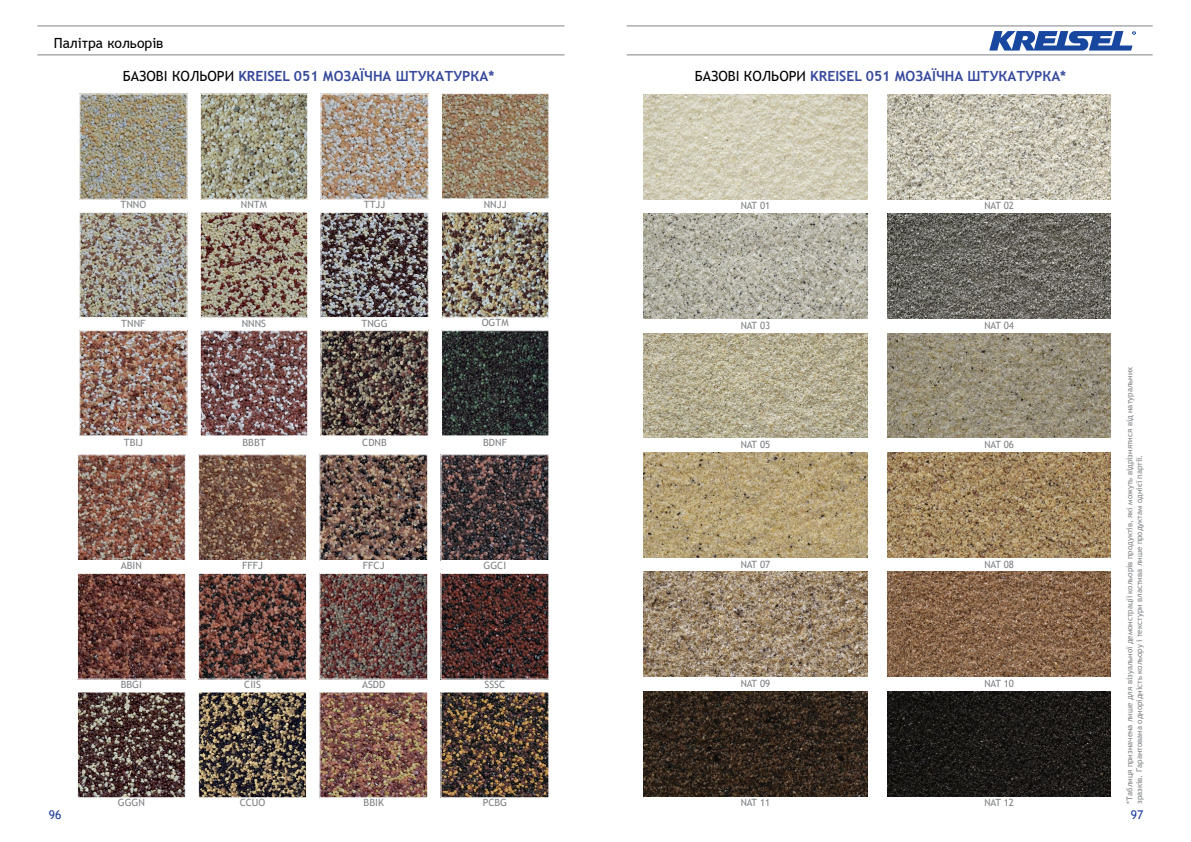
<style>
.page{position:relative;width:1191px;height:842px;background:#fff}
.page>*{position:absolute;margin:0;border:0;box-sizing:border-box;transform-origin:0 0}
.t1{font:700 14px "Trebuchet MS";color:#374a9b}
.t2{font:14px "Trebuchet MS";color:#000}
.t3{font:12px "Trebuchet MS";color:#21409a}
.t4{font:10px "Trebuchet MS";color:#808285}
.t5{font:8px/9.6px "Trebuchet MS";color:#808285}
.s1{font-weight:400;color:#000}
</style>
<div class="page">
<hr style="left:37px;top:55px;width:527px;height:1px;background:#808285">
<hr style="left:37px;top:26px;width:527px;height:1px;background:#808285">
<hr style="left:626px;top:55px;width:526px;height:1px;background:#808285">
<hr style="left:626px;top:26px;width:526px;height:1px;background:#808285">
<svg style="left:989px;top:31px;width:146px;height:20px"></svg>
<img style="left:322px;top:96px;width:104px;height:101px">
<div style="left:320px;top:94px;width:108px;height:105px;border:1px solid #fff"></div>
<img style="left:81px;top:332px;width:104px;height:102px">
<div style="left:79px;top:330px;width:108px;height:106px;border:1px solid #fff"></div>
<img style="left:81px;top:214px;width:104px;height:102px">
<div style="left:79px;top:212px;width:108px;height:106px;border:1px solid #fff"></div>
<img style="left:202px;top:96px;width:104px;height:101px">
<div style="left:200px;top:94px;width:108px;height:105px;border:1px solid #fff"></div>
<img style="left:202px;top:214px;width:104px;height:102px">
<div style="left:200px;top:212px;width:108px;height:106px;border:1px solid #fff"></div>
<img style="left:322px;top:214px;width:104px;height:102px">
<div style="left:320px;top:212px;width:108px;height:106px;border:1px solid #fff"></div>
<img style="left:202px;top:332px;width:104px;height:102px">
<div style="left:200px;top:330px;width:108px;height:106px;border:1px solid #fff"></div>
<img style="left:443px;top:95px;width:104px;height:102px">
<div style="left:441px;top:93px;width:108px;height:106px;border:1px solid #fff"></div>
<img style="left:81px;top:96px;width:104px;height:101px">
<div style="left:79px;top:94px;width:108px;height:105px;border:1px solid #fff"></div>
<img style="left:322px;top:332px;width:104px;height:102px">
<div style="left:320px;top:330px;width:108px;height:106px;border:1px solid #fff"></div>
<img style="left:443px;top:332px;width:104px;height:102px">
<div style="left:441px;top:330px;width:108px;height:106px;border:1px solid #fff"></div>
<img style="left:443px;top:214px;width:104px;height:102px">
<div style="left:441px;top:212px;width:108px;height:106px;border:1px solid #fff"></div>
<img style="left:79px;top:456px;width:105px;height:103px">
<div style="left:77px;top:454px;width:109px;height:107px;border:1px solid #fff"></div>
<img style="left:79px;top:575px;width:105px;height:102px">
<div style="left:77px;top:573px;width:109px;height:106px;border:1px solid #fff"></div>
<img style="left:79px;top:694px;width:105px;height:102px">
<div style="left:77px;top:692px;width:109px;height:106px;border:1px solid #fff"></div>
<img style="left:200px;top:456px;width:105px;height:103px">
<div style="left:198px;top:454px;width:109px;height:107px;border:1px solid #fff"></div>
<img style="left:200px;top:575px;width:105px;height:102px">
<div style="left:198px;top:573px;width:109px;height:106px;border:1px solid #fff"></div>
<img style="left:200px;top:694px;width:105px;height:102px">
<div style="left:198px;top:692px;width:109px;height:106px;border:1px solid #fff"></div>
<img style="left:321px;top:456px;width:105px;height:103px">
<div style="left:319px;top:454px;width:109px;height:107px;border:1px solid #fff"></div>
<img style="left:321px;top:575px;width:105px;height:102px">
<div style="left:319px;top:573px;width:109px;height:106px;border:1px solid #fff"></div>
<img style="left:321px;top:694px;width:105px;height:102px">
<div style="left:319px;top:692px;width:109px;height:106px;border:1px solid #fff"></div>
<img style="left:442px;top:456px;width:105px;height:103px">
<div style="left:440px;top:454px;width:109px;height:107px;border:1px solid #fff"></div>
<img style="left:442px;top:575px;width:105px;height:102px">
<img style="left:442px;top:694px;width:105px;height:102px">
<img style="left:643px;top:452px;width:224px;height:105px">
<img style="left:643px;top:572px;width:224px;height:105px">
<img style="left:643px;top:691px;width:224px;height:105px">
<img style="left:643px;top:94px;width:224px;height:105px">
<img style="left:643px;top:214px;width:224px;height:104px">
<img style="left:643px;top:333px;width:224px;height:105px">
<img style="left:887px;top:452px;width:223px;height:105px">
<img style="left:887px;top:572px;width:223px;height:105px">
<img style="left:887px;top:691px;width:223px;height:105px">
<img style="left:887px;top:94px;width:223px;height:105px">
<img style="left:887px;top:214px;width:223px;height:104px">
<img style="left:887px;top:333px;width:223px;height:105px">
<h1 class="t2" style="left:54px;top:34px;width:111px">Палітра кольорів</h1>
<h1 class="t1" style="left:123px;top:68px;width:373px"><span class="s1">БАЗОВІ КОЛЬОРИ</span> KREISEL 051 МОЗАЇЧНА ШТУКАТУРКА*</h1>
<h1 class="t1" style="left:694px;top:67px;width:373px"><span class="s1">БАЗОВІ КОЛЬОРИ</span> KREISEL 051 МОЗАЇЧНА ШТУКАТУРКА*</h1>
<p class="t4" style="left:120px;top:198px;width:27px">TNNO</p>
<p class="t4" style="left:484px;top:198px;width:24px">NNJJ</p>
<p class="t4" style="left:241px;top:198px;width:28px">NNTM</p>
<p class="t4" style="left:364px;top:198px;width:23px">TTJJ</p>
<p class="t4" style="left:740px;top:199px;width:31px">NAT 01</p>
<p class="t4" style="left:984px;top:199px;width:31px">NAT 02</p>
<p class="t4" style="left:121px;top:317px;width:26px">TNNF</p>
<p class="t4" style="left:242px;top:317px;width:26px">NNNS</p>
<p class="t4" style="left:361px;top:317px;width:28px">TNGG</p>
<p class="t4" style="left:482px;top:316px;width:28px">OGTM</p>
<p class="t4" style="left:740px;top:319px;width:31px">NAT 03</p>
<p class="t4" style="left:984px;top:319px;width:31px">NAT 04</p>
<p class="t4" style="left:124px;top:436px;width:21px">TBIJ</p>
<p class="t4" style="left:242px;top:436px;width:25px">BBBT</p>
<p class="t4" style="left:362px;top:436px;width:26px">CDNB</p>
<p class="t4" style="left:483px;top:436px;width:25px">BDNF</p>
<p class="t4" style="left:121px;top:559px;width:23px">ABIN</p>
<p class="t4" style="left:242px;top:559px;width:22px">FFFJ</p>
<p class="t4" style="left:363px;top:559px;width:23px">FFCJ</p>
<p class="t4" style="left:483px;top:559px;width:24px">GGCI</p>
<p class="t4" style="left:121px;top:678px;width:23px">BBGI</p>
<p class="t4" style="left:244px;top:678px;width:18px">CIIS</p>
<p class="t4" style="left:362px;top:678px;width:25px">ASDD</p>
<p class="t4" style="left:484px;top:678px;width:22px">SSSC</p>
<p class="t4" style="left:118px;top:796px;width:29px">GGGN</p>
<p class="t4" style="left:240px;top:796px;width:27px">CCUO</p>
<p class="t4" style="left:363px;top:796px;width:22px">BBIK</p>
<p class="t4" style="left:482px;top:796px;width:26px">PCBG</p>
<p class="t4" style="left:740px;top:438px;width:31px">NAT 05</p>
<p class="t4" style="left:740px;top:558px;width:31px">NAT 07</p>
<p class="t4" style="left:740px;top:677px;width:31px">NAT 09</p>
<p class="t4" style="left:740px;top:796px;width:31px">NAT 11</p>
<p class="t4" style="left:984px;top:438px;width:31px">NAT 06</p>
<p class="t4" style="left:984px;top:558px;width:31px">NAT 08</p>
<p class="t4" style="left:984px;top:677px;width:31px">NAT 10</p>
<p class="t4" style="left:984px;top:796px;width:31px">NAT 12</p>
<p class="t5" style="left:1124px;top:804px;width:439px;rotate:-90deg">*Таблиця призначена лише для візуальної демонстрації кольорів продуктів, які можуть відрізнятися від натуральних зразків. Гарантована однорідність кольору і текстури властива лише продуктам однієї партії.</p>
<h2 class="t3" style="left:49px;top:807px;width:14px">96</h2>
<h2 class="t3" style="left:1130px;top:807px;width:14px">97</h2>
</div>
